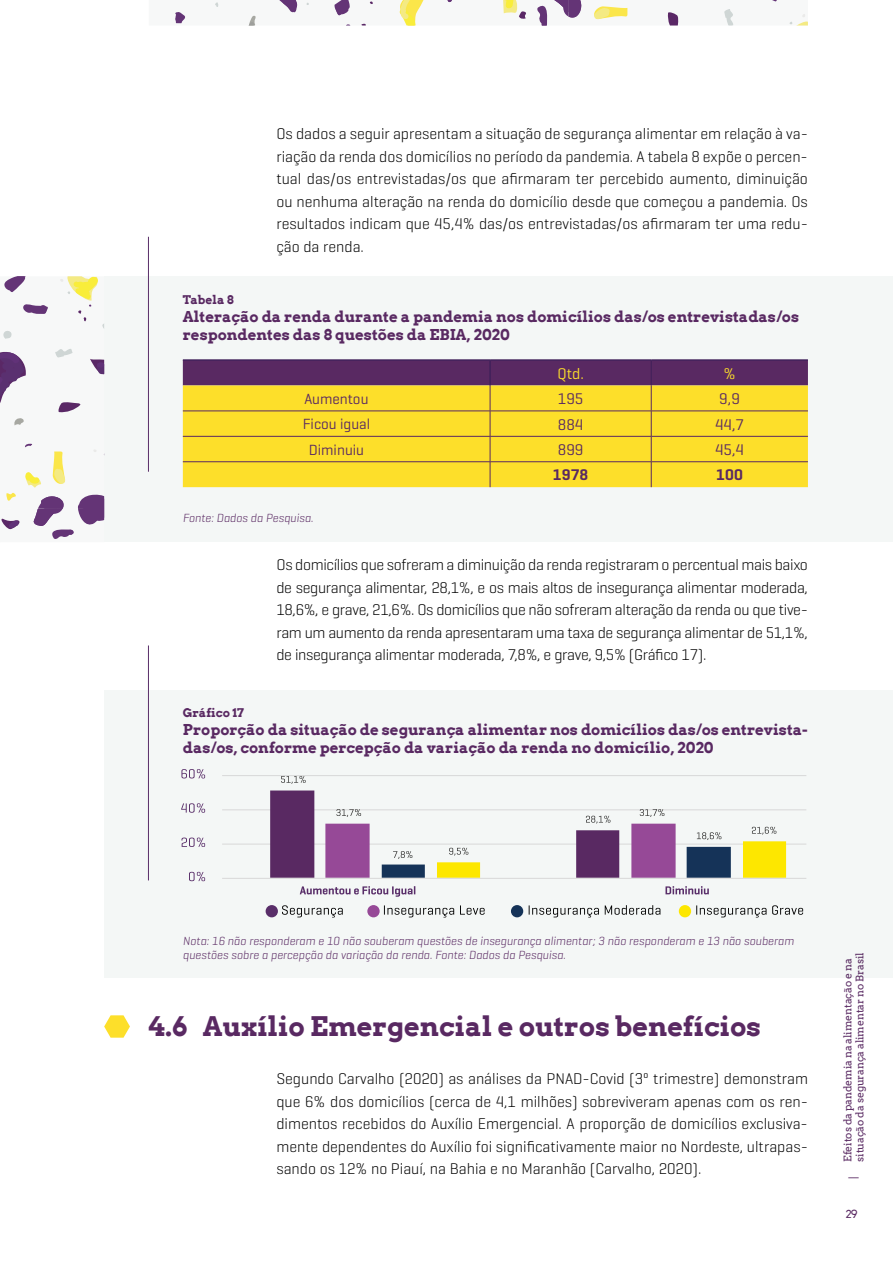
<style>
.page{position:relative;width:893px;height:1263px;background:#fff}
.page>*{position:absolute;margin:0;border:0;box-sizing:border-box;transform-origin:0 0}
.t1{font:700 27px "Arvo";color:#592962}
.t2{font:300 15.75px/22.5px "Geogrotesque";color:#000;text-align:justify}
.t3{font:15.75px "Geogrotesque";color:#592962}
.t4{font:600 15.75px "Geogrotesque";color:#592962}
.t5{font:15.75px "Geogrotesque";color:#fddf2a}
.t6{font:700 15px/18px "Arvo";color:#592962}
.t7{font:15px "Geogrotesque";color:#592962}
.t8{font:italic 300 12px/14.4px "Geogrotesque";color:#592962}
.t9{font:700 12px "Arvo";color:#592962}
.t10{font:11.25px "Arvo";color:#592962}
.t11{font:10.5px/12px "Arvo";letter-spacing:-.01em;color:#592962}
</style>
<div class="page">
<svg style="left:175px;top:0;width:633px;height:26px"></svg>
<div style="left:104px;top:276px;width:789px;height:266px;background:#f4f7f6"></div>
<div style="left:104px;top:690px;width:789px;height:288px;background:#f4f7f6"></div>
<hr style="left:183px;top:359px;width:307px;height:2px;background:#40205a">
<hr style="left:490px;top:359px;width:161px;height:2px;background:#40205a">
<hr style="left:651px;top:359px;width:157px;height:2px;background:#40205a">
<svg style="left:183px;top:361px;width:625px;height:126px;background:#d9b736"></svg>
<svg style="left:0;top:276px;width:105px;height:263px"></svg>
<hr style="left:148px;top:237px;width:1px;height:235px;background:#592e69">
<hr style="left:148px;top:645px;width:1px;height:235px;background:#592e69">
<svg style="left:282px;top:905px;width:61px;height:12px"></svg>
<svg style="left:384px;top:905px;width:70px;height:12px"></svg>
<svg style="left:460px;top:905px;width:25px;height:10px"></svg>
<svg style="left:529px;top:905px;width:70px;height:12px"></svg>
<svg style="left:605px;top:905px;width:55px;height:10px"></svg>
<svg style="left:696px;top:905px;width:70px;height:12px"></svg>
<svg style="left:772px;top:905px;width:31px;height:10px"></svg>
<div style="left:266px;top:905px;width:12px;height:12px;background:#592e69;border-radius:50%"></div>
<div style="left:367px;top:905px;width:13px;height:12px;background:#964997;border-radius:50%"></div>
<div style="left:511px;top:905px;width:12px;height:12px;background:#153358;border-radius:50%"></div>
<div style="left:679px;top:905px;width:12px;height:12px;background:#fde700;border-radius:50%"></div>
<hr style="left:222px;top:775px;width:584px;height:1px;background:#d8d8d8">
<hr style="left:222px;top:809px;width:584px;height:1px;background:#d8d8d8">
<hr style="left:222px;top:844px;width:584px;height:1px;background:#d8d8d8">
<hr style="left:222px;top:878px;width:584px;height:1px;background:#d8d8d8">
<svg style="left:281px;top:776px;width:25px;height:8px"></svg>
<svg style="left:270px;top:790px;width:516px;height:88px"></svg>
<svg style="left:189px;top:872px;width:16px;height:9px"></svg>
<svg style="left:181px;top:837px;width:24px;height:10px"></svg>
<svg style="left:181px;top:803px;width:24px;height:10px"></svg>
<svg style="left:181px;top:769px;width:24px;height:9px"></svg>
<svg style="left:300px;top:886px;width:115px;height:11px"></svg>
<svg style="left:665px;top:886px;width:44px;height:8px"></svg>
<svg style="left:104px;top:1015px;width:26px;height:23px"></svg>
<p class="t2" style="left:276px;top:122px;width:533px">Os dados a seguir apresentam a situação de segurança alimentar em relação à va&shy;riação da renda dos domicílios no período da pandemia. A tabela 8 expõe o percen&shy;tual das/os entrevistadas/os que afirmaram ter percebido aumento, diminuição ou nenhuma alteração na renda do domicílio desde que começou a pandemia. Os resultados indicam que 45,4% das/os entrevistadas/os afirmaram ter uma redu&shy;ção da renda.</p>
<p class="t9" style="left:183px;top:292px;width:52px">Tabela 8</p>
<p class="t6" style="left:183px;top:308px;width:618px">Alteração da renda durante a pandemia nos domicílios das/os entrevistadas/os respondentes das 8 questões da EBIA, 2020</p>
<p class="t5" style="left:557px;top:363px;width:28px">Qtd.</p>
<p class="t5" style="left:723px;top:363px;width:14px">%</p>
<p class="t7" style="left:304px;top:389px;width:66px">Aumentou</p>
<p class="t3" style="left:558px;top:389px;width:27px">195</p>
<p class="t3" style="left:719px;top:389px;width:22px">9,9</p>
<p class="t7" style="left:303px;top:415px;width:69px">Ficou igual</p>
<p class="t3" style="left:558px;top:414px;width:27px">884</p>
<p class="t3" style="left:715px;top:414px;width:31px">44,7</p>
<p class="t7" style="left:309px;top:440px;width:57px">Diminuiu</p>
<p class="t3" style="left:558px;top:440px;width:27px">899</p>
<p class="t3" style="left:715px;top:440px;width:31px">45,4</p>
<p class="t4" style="left:553px;top:465px;width:37px">1978</p>
<p class="t4" style="left:716px;top:465px;width:28px">100</p>
<p class="t8" style="left:183px;top:511px;width:132px">Fonte: Dados da Pesquisa.</p>
<p class="t2" style="left:276px;top:553px;width:533px">Os domicílios que sofreram a diminuição da renda registraram o percentual mais baixo de segurança alimentar, 28,1%, e os mais altos de insegurança alimentar moderada, 18,6%, e grave, 21,6%. Os domicílios que não sofreram alteração da renda ou que tive&shy;ram um aumento da renda apresentaram uma taxa de segurança alimentar de 51,1%, de insegurança alimentar moderada, 7,8%, e grave, 9,5% (Gráfico 17).</p>
<p class="t9" style="left:183px;top:705px;width:63px">Gráfico 17</p>
<p class="t6" style="left:183px;top:720px;width:627px">Proporção da situação de segurança alimentar nos domicílios das/os entrevista&shy;das/os, conforme percepção da variação da renda no domicílio, 2020</p>
<p class="t8" style="left:183px;top:933px;width:613px">Nota: 16 não responderam e 10 não souberam questões de insegurança alimentar; 3 não responderam e 13 não souberam questões sobre a percepção da variação da renda. Fonte: Dados da Pesquisa.</p>
<h1 class="t1" style="left:149px;top:1009px;width:614px">4.6 Auxílio Emergencial e outros benefícios</h1>
<p class="t2" style="left:276px;top:1067px;width:533px">Segundo Carvalho (2020) as análises da PNAD-Covid (3º trimestre) demonstram que 6% dos domicílios (cerca de 4,1 milhões) sobreviveram apenas com os ren&shy;dimentos recebidos do Auxílio Emergencial. A proporção de domicílios exclusiva&shy;mente dependentes do Auxílio foi significativamente maior no Nordeste, ultrapas&shy;sando os 12% no Piauí, na Bahia e no Maranhão (Carvalho, 2020).</p>
<p class="t11" style="left:842px;top:1162px;width:211px;rotate:-90deg">Efeitos da pandemia na alimentação e na situação da segurança alimentar no Brasil</p>
<p class="t11" style="left:848px;top:1179px;width:4px;rotate:-90deg">|</p>
<p class="t10" style="left:846px;top:1207px;width:13px">29</p>
</div>
